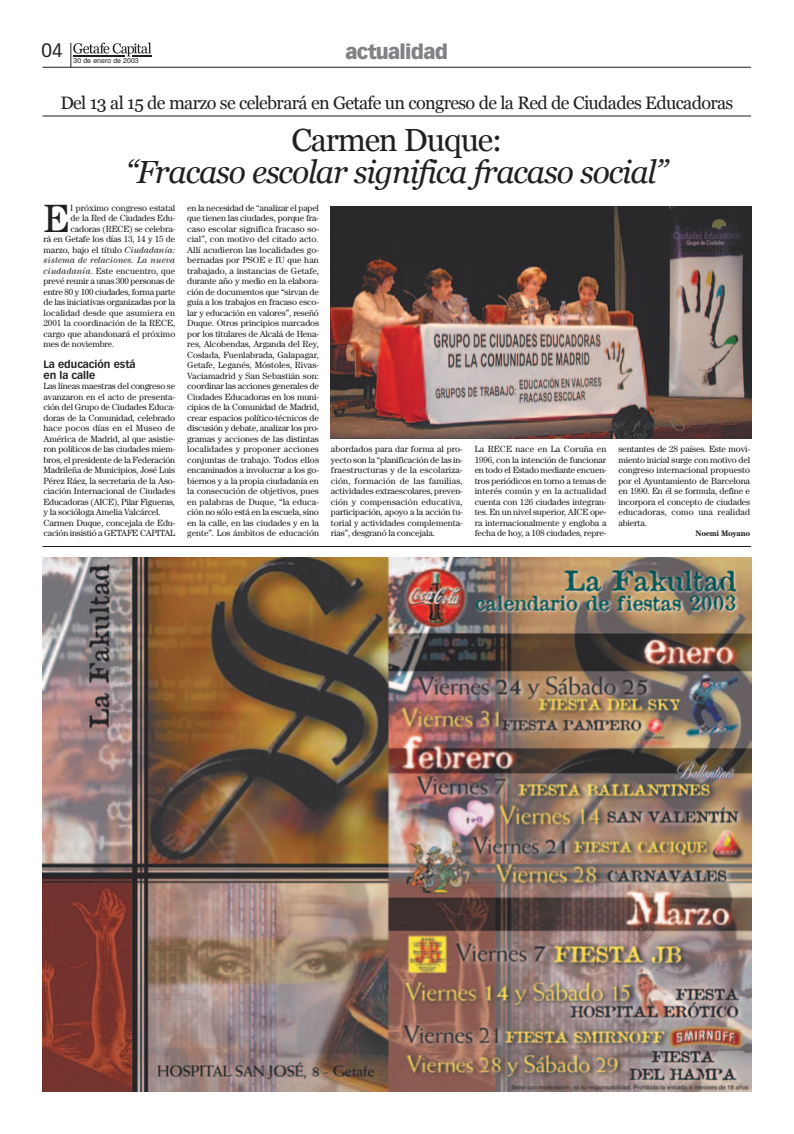
<style>
.page{position:relative;width:794px;height:1134px;background:#fff}
.page>*{position:absolute;margin:0;border:0;box-sizing:border-box;transform-origin:0 0}
.t1{font:39.5px "Century";color:#231f20}
.t2{font:italic 32px/32px "Georgia";letter-spacing:-.035em;color:#231f20;text-align:center}
.t3{font:900 20px "Vectora LH";letter-spacing:-.035em;color:#808285}
.t4{font:19px "Vectora LH";color:#231f20}
.t5{font:18px "Georgia";letter-spacing:-.035em;color:#231f20}
.t6{font:700 10.5px/10.5px "Vectora LH";color:#231f20}
.t7{font:9px/10.5px "Century";letter-spacing:-.02em;color:#231f20;text-align:justify}
.t8{font:9px "Century";letter-spacing:.005em;color:#231f20}
.t9{font:italic 9px "Century";letter-spacing:.005em;color:#231f20}
.t10{font:9px "Century";letter-spacing:.01em;color:#231f20}
.t11{font:700 8px "Century";letter-spacing:-.035em;color:#231f20}
.t12{font:7px "Helvetica";color:#231f20}
.s1{font-style:normal}
.s2{font-style:italic}
</style>
<div class="page">
<hr style="left:42px;top:67px;width:709px;height:1px;background:#231f20">
<svg style="left:70px;top:43px;width:81px;height:25px"></svg>
<img style="left:43px;top:557px;width:708px;height:534px">
<hr style="left:42px;top:116px;width:709px;height:1px;background:#231f20">
<img style="left:331px;top:206px;width:420px;height:233px">
<hr style="left:42px;top:546px;width:709px;height:1px;background:#231f20">
<p class="t4" style="left:42px;top:42px;width:23px">04</p>
<p class="t12" style="left:74px;top:58px;width:67px">30 de enero de 2003</p>
<p class="t3" style="left:345px;top:43px;width:104px">actualidad</p>
<p class="t5" style="left:60px;top:92px;width:674px">Del 13 al 15 de marzo se celebrar· en Getafe un congreso de la Red de Ciudades Educadoras</p>
<p class="t2" style="left:126px;top:124px;width:543px"><span class="s1">Carmen Duque:<br></span>ìFracaso escolar significa fracaso socialî</p>
<p class="t1" style="left:44px;top:204px;width:28px">E</p>
<p class="t7" style="left:71px;top:203px;width:106px">l próximo congreso estatal</p>
<p class="t7" style="left:71px;top:213px;width:106px">de la Red de Ciudades Edu-</p>
<p class="t7" style="left:71px;top:224px;width:106px">cadoras (RECE) se celebra-</p>
<p class="t7" style="left:44px;top:234px;width:133px">rá en Getafe los días 13, 14 y 15 de</p>
<p class="t7" style="left:44px;top:245px;width:133px">marzo, bajo el título <span class="s2">Ciudadanía:</span></p>
<p class="t9" style="left:44px;top:257px;width:133px">sistema de relaciones. La nueva</p>
<p class="t8" style="left:44px;top:267px;width:133px"><span class="s2">ciudadanía</span>. Este encuentro, que</p>
<p class="t7" style="left:44px;top:276px;width:133px">prevé reunir a unas 300 personas de</p>
<p class="t7" style="left:44px;top:287px;width:133px">entre 80 y 100 ciudades, forma parte</p>
<p class="t7" style="left:44px;top:297px;width:133px">de las iniciativas organizadas por la</p>
<p class="t10" style="left:44px;top:309px;width:133px">localidad desde que asumiera en</p>
<p class="t7" style="left:44px;top:318px;width:133px">2001 la coordinación de la RECE,</p>
<p class="t7" style="left:44px;top:329px;width:133px">cargo que abandonará el próximo</p>
<p class="t7" style="left:44px;top:339px;width:72px">mes de noviembre.</p>
<p class="t6" style="left:44px;top:360px;width:94px">La educación está en la calle</p>
<p class="t7" style="left:44px;top:381px;width:133px;text-align:left">Las líneas maestras del congreso se avanzaron en el acto de presenta&shy;ción del Grupo de Ciudades Educa&shy;doras de la Comunidad, celebrado hace pocos días en el Museo de América de Madrid, al que asistie&shy;ron políticos de las ciudades miem&shy;bros, el presidente de la Federación Madrileña de Municipios, José Luis Pérez Ráez, la secretaria de la Aso&shy;ciación Internacional de Ciudades Educadoras (AICE), Pilar Figueras, y la socióloga Amelia Valcárcel.<br>Carmen Duque, concejala de Edu&shy;cación insistió a GETAFE CAPITAL</p>
<p class="t7" style="left:187px;top:203px;width:133px">en la necesidad de “analizar el papel que tienen las ciudades, porque fra&shy;caso escolar significa fracaso so&shy;cial”, con motivo del citado acto.<br>Allí acudieron las localidades go&shy;bernadas por PSOE e IU que han trabajado, a instancias de Getafe, durante año y medio en la elabora&shy;ción de documentos que “sirvan de guía a los trabajos en fracaso esco&shy;lar y educación en valores”, reseñó Duque. Otros principios marcados por los titulares de Alcalá de Hena&shy;res, Alcobendas, Arganda del Rey, Coslada, Fuenlabrada, Galapagar, Getafe, Leganés, Móstoles, Rivas-Vaciamadrid y San Sebastián son: coordinar las acciones generales de Ciudades Educadoras en los muni&shy;cipios de la Comunidad de Madrid, crear espacios político-técnicos de discusión y debate, analizar los pro&shy;gramas y acciones de las distintas localidades y proponer acciones conjuntas de trabajo. Todos ellos encaminados a involucrar a los go&shy;biernos y a la propia ciudadanía en la consecución de objetivos, pues en palabras de Duque, “la educa&shy;ción no sólo está en la escuela, sino en la calle, en las ciudades y en la gente”. Los ámbitos de educación</p>
<p class="t7" style="left:331px;top:445px;width:133px">abordados para dar forma al pro&shy;yecto son la “planificación de las in&shy;fraestructuras y de la escolariza&shy;ción, formación de las familias, actividades extraescolares, preven&shy;ción y compensación educativa, participación, apoyo a la acción tu&shy;torial y actividades complementa&shy;rias”, desgranó la concejala.</p>
<p class="t7" style="left:475px;top:445px;width:133px">La RECE nace en La Coruña en 1996, con la intención de funcionar en todo el Estado mediante encuen&shy;tros periódicos en torno a temas de interés común y en la actualidad cuenta con 126 ciudades integran&shy;tes. En un nivel superior, AICE ope&shy;ra internacionalmente y engloba a fecha de hoy, a 108 ciudades, repre-</p>
<p class="t7" style="left:618px;top:445px;width:133px">sentantes de 28 países. Este movi&shy;miento inicial surge con motivo del congreso internacional propuesto por el Ayuntamiento de Barcelona en 1990. En él se formula, define e incorpora el concepto de ciudades educadoras, como una realidad abierta.</p>
<p class="t11" style="left:696px;top:531px;width:56px">Noemi Moyano</p>
</div>
